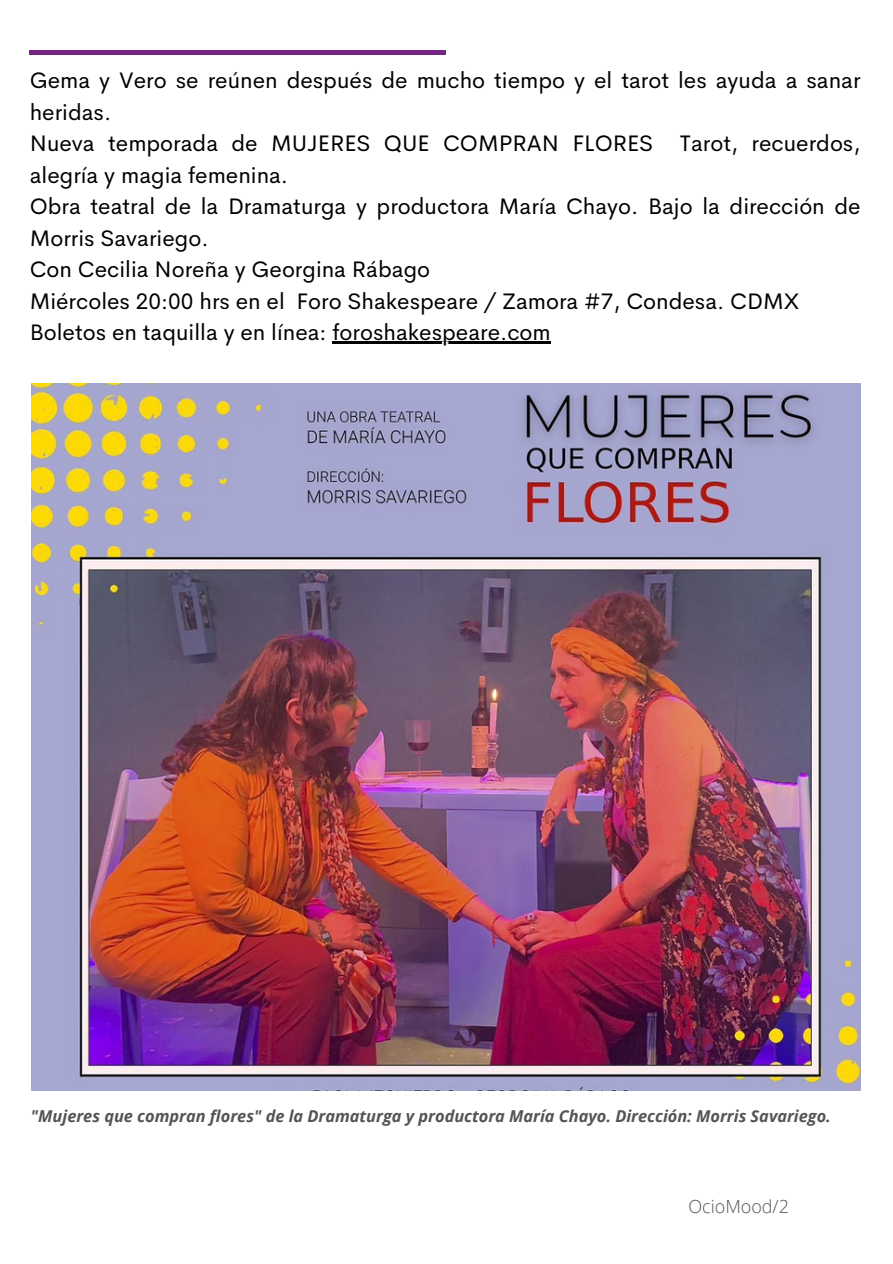
<style>
.page{position:relative;width:893px;height:1264px;background:#fff}
.page>*{position:absolute;margin:0;border:0;box-sizing:border-box;transform-origin:0 0}
.t1{font:22.5px/31.5px "Cerebri Sans";color:#000}
.t2{font:300 18px "Open Sans";color:#545454}
.t3{font:italic 700 16.35px "Open Sans";color:#545454}
</style>
<div class="page">
<div style="left:30px;top:50px;width:416px;height:5px;background:#772584"></div>
<img style="left:31px;top:383px;width:829px;height:707px">
<hr style="left:332px;top:341px;width:218px;height:2px;background:#000">
<p class="t1" style="left:30px;top:65px;width:832px">Gema y Vero se reúnen después de mucho tiempo y el tarot les ayuda a sanar heridas.</p>
<p class="t1" style="left:30px;top:128px;width:832px">Nueva temporada de MUJERES QUE COMPRAN FLORES Tarot, recuerdos, alegría y magia femenina.</p>
<p class="t1" style="left:30px;top:191px;width:832px">Obra teatral de la Dramaturga y productora María Chayo. Bajo la dirección de<br>Morris Savariego.</p>
<p class="t1" style="left:30px;top:254px;width:402px">Con Cecilia Noreña y Georgina Rábago</p>
<p class="t1" style="left:30px;top:285px;width:771px">Miércoles 20:00 hrs en el Foro Shakespeare / Zamora #7, Condesa. CDMX</p>
<p class="t1" style="left:30px;top:316px;width:522px">Boletos en taquilla y en línea: foroshakespeare.com</p>
<p class="t3" style="left:31px;top:1104px;width:801px">"Mujeres que compran flores" de la Dramaturga y productora María Chayo. Dirección: Morris Savariego.</p>
<p class="t2" style="left:688px;top:1193px;width:102px">OcioMood/2</p>
</div>
